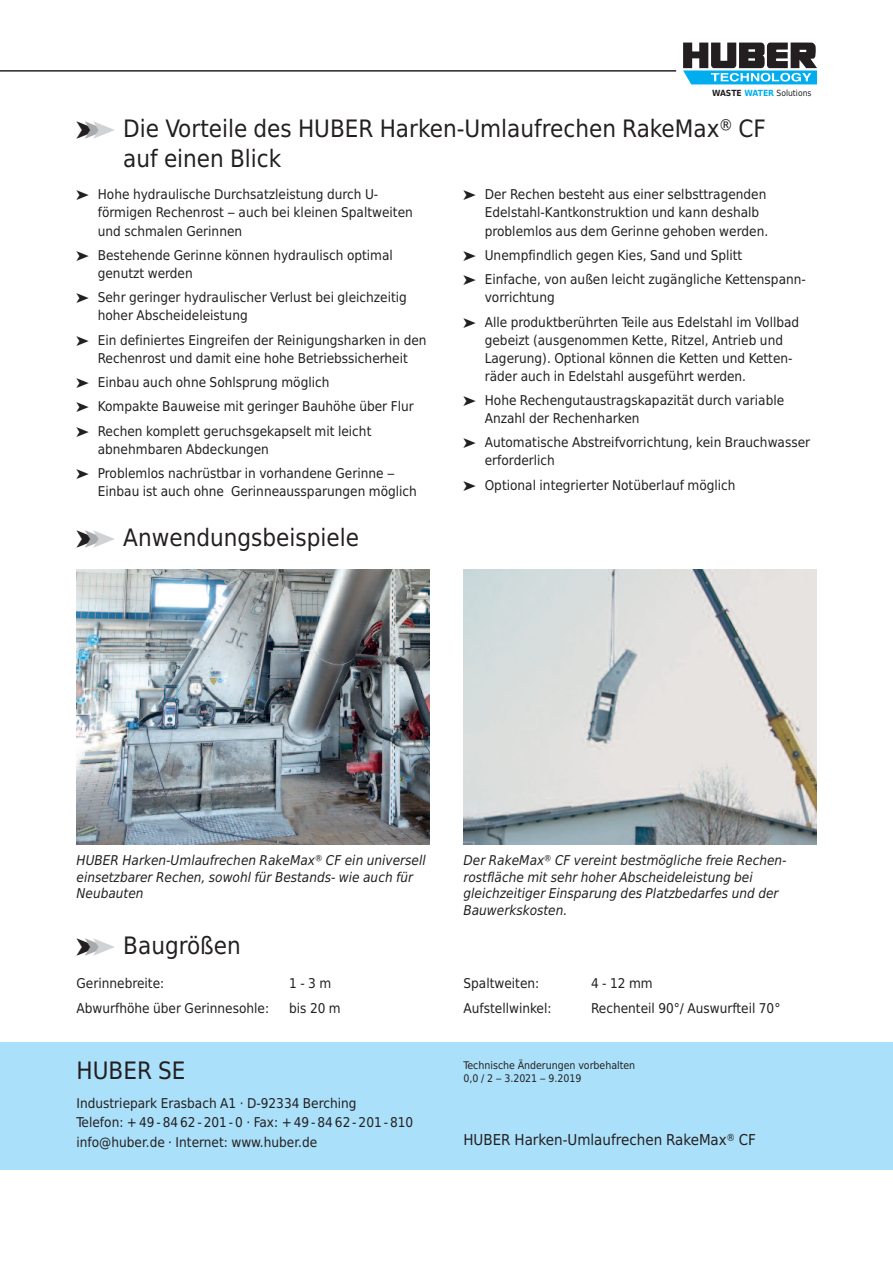
<style>
.page{position:relative;width:893px;height:1263px;background:#fff}
.page>*{position:absolute;margin:0;border:0;box-sizing:border-box;transform-origin:0 0}
.t1{font:24px/30px "Huber Tec";color:#231f20}
.t2{font:15px "Huber Tec";color:#231f20}
.t3{font:13.5px/18px "Huber Tec";color:#231f20}
.t4{font:italic 13.5px/16.5px "Huber Tec";color:#231f20}
.t5{font:10.5px/13.5px "Huber Tec";color:#231f20}
.t6{font:8.55px "Huber Tec";color:#231f20}
.s1{font-weight:700}
.s2{font-weight:700;color:#00aeef}
.s3{color:#a8a9ad}
.s4{color:#d1d2d4}
</style>
<div class="page">
<svg style="left:683px;top:43px;width:134px;height:41px"></svg>
<hr style="left:0;top:71px;width:676px;height:1px;background:#231f20">
<div style="left:0;top:1042px;width:893px;height:127px;background:#aae0f9"></div>
<img style="left:77px;top:570px;width:352px;height:274px">
<img style="left:463px;top:570px;width:353px;height:274px">
<p class="t6" style="left:712px;top:86px;width:101px"><span class="s1">WASTE</span> <span class="s2">WATER</span> Solutions</p>
<h1 class="t1" style="left:123px;top:114px;width:644px;text-indent:-47px">➤<span class="s3">➤</span><span class="s4">➤</span> Die Vorteile des HUBER Harken-Umlaufrechen RakeMax® CF auf einen Blick</h1>
<p class="t3" style="left:98px;top:186px;width:317px;text-indent:-21px">➤ Hohe hydraulische Durchsatzleistung durch U&shy;förmigen Rechenrost – auch bei kleinen Spaltweiten und schmalen Gerinnen</p>
<p class="t3" style="left:98px;top:246px;width:297px;text-indent:-21px">➤ Bestehende Gerinne können hydraulisch optimal genutzt werden</p>
<p class="t3" style="left:98px;top:289px;width:311px;text-indent:-21px">➤ Sehr geringer hydraulischer Verlust bei gleichzeitig hoher Abscheideleistung</p>
<p class="t3" style="left:77px;top:331px;width:352px;text-align:center">➤ Ein definiertes Eingreifen der Reinigungsharken in den<br>Rechenrost und damit eine hohe Betriebssicherheit</p>
<p class="t3" style="left:77px;top:370px;width:339px;line-height:24.5px">➤ Einbau auch ohne Sohlsprung möglich<br>➤ Kompakte Bauweise mit geringer Bauhöhe über Flur ➤ Rechen komplett geruchsgekapselt mit leicht</p>
<p class="t3" style="left:77px;top:437px;width:320px;line-height:24.5px;text-indent:21px">abnehmbaren Abdeckungen<br>➤ Problemlos nachrüstbar in vorhandene Gerinne –</p>
<p class="t3" style="left:98px;top:482px;width:321px">Einbau ist auch ohne Gerinneaussparungen möglich</p>
<p class="t3" style="left:485px;top:186px;width:285px;text-indent:-21px">➤ Der Rechen besteht aus einer selbsttragenden<br>Edelstahl-Kantkonstruktion und kann deshalb problemlos aus dem Gerinne gehoben werden.</p>
<p class="t3" style="left:463px;top:243px;width:344px;line-height:24.5px">➤ Unempfindlich gegen Kies, Sand und Splitt<br>➤ Einfache, von außen leicht zugängliche Kettenspann-</p>
<p class="t3" style="left:463px;top:285px;width:337px;line-height:24.5px;text-indent:21px">vorrichtung<br>➤ Alle produktberührten Teile aus Edelstahl im Vollbad</p>
<p class="t3" style="left:485px;top:331px;width:309px">gebeizt (ausgenommen Kette, Ritzel, Antrieb und<br>Lagerung). Optional können die Ketten und Ketten&shy;räder auch in Edelstahl ausgeführt werden.</p>
<p class="t3" style="left:485px;top:391px;width:301px;text-indent:-21px">➤ Hohe Rechengutaustragskapazität durch variable<br>Anzahl der Rechenharken</p>
<p class="t3" style="left:485px;top:434px;width:327px;text-indent:-21px">➤ Automatische Abstreifvorrichtung, kein Brauchwasser erforderlich</p>
<p class="t3" style="left:463px;top:476px;width:274px">➤ Optional integrierter Notüberlauf möglich</p>
<h1 class="t1" style="left:77px;top:522px;width:284px">➤<span class="s3">➤</span><span class="s4">➤</span> Anwendungsbeispiele</h1>
<p class="t4" style="left:77px;top:852px;width:351px">HUBER Harken-Umlaufrechen RakeMax® CF ein universell einsetzbarer Rechen, sowohl für Bestands- wie auch für<br>Neubauten</p>
<p class="t4" style="left:463px;top:852px;width:325px">Der RakeMax® CF vereint bestmögliche freie Rechen&shy;rostfläche mit sehr hoher Abscheideleistung bei gleichzeitiger Einsparung des Platzbedarfes und der Bauwerkskosten.</p>
<h1 class="t1" style="left:77px;top:930px;width:166px">➤<span class="s3">➤</span><span class="s4">➤</span> Baugrößen</h1>
<p class="t3" style="left:77px;top:975px;width:89px">Gerinnebreite:</p>
<p class="t3" style="left:289px;top:975px;width:44px">1-3m</p>
<p class="t3" style="left:77px;top:999px;width:194px">Abwurfhöhe über Gerinnesohle:</p>
<p class="t3" style="left:289px;top:999px;width:53px">bis 20 m</p>
<h1 class="t1" style="left:77px;top:1056px;width:111px">HUBER SE</h1>
<p class="t3" style="left:77px;top:1093px;width:338px;line-height:19.5px">Industriepark Erasbach A1 · D-92334 Berching<br>Telefon: +49 -84 62 -201 -0 · Fax: +49 -84 62 -201 -810 info@huber.de · Internet: www.huber.de</p>
<p class="t3" style="left:463px;top:975px;width:77px">Spaltweiten:</p>
<p class="t3" style="left:591px;top:975px;width:63px">4-12mm</p>
<p class="t3" style="left:463px;top:999px;width:90px">Aufstellwinkel:</p>
<p class="t3" style="left:591px;top:999px;width:191px">Rechenteil 90°/ Auswurfteil 70°</p>
<p class="t5" style="left:463px;top:1058px;width:173px">Technische Änderungen vorbehalten<br>0,0 / 2 – 3.2021 – 9.2019</p>
<p class="t2" style="left:463px;top:1131px;width:294px">HUBER Harken-Umlaufrechen RakeMax® CF</p>
</div>
